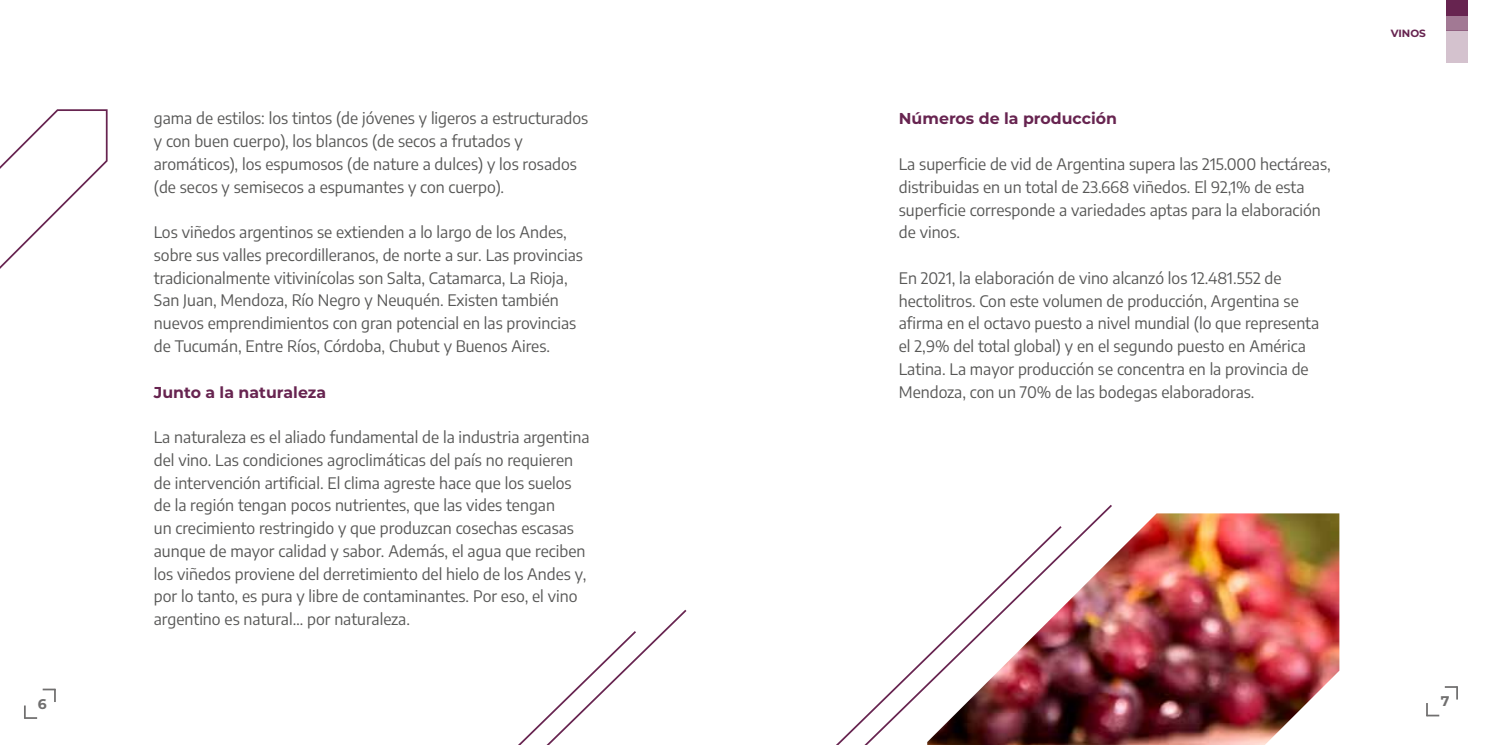
<style>
.page{position:relative;width:1489px;height:745px;background:#fff}
.page>*{position:absolute;margin:0;border:0;box-sizing:border-box;transform-origin:0 0}
.t1{font:15.75px/22.8px "Encode Sans";color:#575756}
.t2{font:700 15.75px "Montserrat";color:#672450}
.t3{font:700 14px "Montserrat";color:#706f6f}
.t4{font:700 10.5px "Montserrat";color:#672450}
</style>
<div class="page">
<div style="left:1446px;top:0;width:21px;height:15px;background:#672450"></div>
<div style="left:1446px;top:15px;width:21px;height:16px;background:#a27994"></div>
<div style="left:1446px;top:31px;width:21px;height:32px;background:#d4c2ce"></div>
<svg style="left:1426px;top:703px;width:12px;height:13px"></svg>
<svg style="left:24px;top:705px;width:13px;height:13px"></svg>
<svg style="left:1444px;top:686px;width:13px;height:13px"></svg>
<svg style="left:43px;top:688px;width:13px;height:13px"></svg>
<svg style="left:0;top:109px;width:108px;height:160px"></svg>
<svg style="left:519px;top:609px;width:168px;height:135px"></svg>
<img style="left:1113px;top:513px;width:226px;height:231px">
<img style="left:837px;top:504px;width:276px;height:240px">
<p class="t1" style="left:154px;top:106px;width:436px">gama de estilos: los tintos (de jóvenes y ligeros a estructurados y con buen cuerpo), los blancos (de secos a frutados y aromáticos), los espumosos (de nature a dulces) y los rosados (de secos y semisecos a espumantes y con cuerpo).</p>
<p class="t1" style="left:154px;top:220px;width:430px">Los viñedos argentinos se extienden a lo largo de los Andes, sobre sus valles precordilleranos, de norte a sur. Las provincias tradicionalmente vitivinícolas son Salta, Catamarca, La Rioja, San Juan, Mendoza, Río Negro y Neuquén. Existen también nuevos emprendimientos con gran potencial en las provincias de Tucumán, Entre Ríos, Córdoba, Chubut y Buenos Aires.</p>
<p class="t2" style="left:154px;top:380px;width:174px">Junto a la naturaleza</p>
<p class="t1" style="left:154px;top:425px;width:437px">La naturaleza es el aliado fundamental de la industria argentina del vino. Las condiciones agroclimáticas del país no requieren de intervención artificial. El clima agreste hace que los suelos de la región tengan pocos nutrientes, que las vides tengan<br>un crecimiento restringido y que produzcan cosechas escasas aunque de mayor calidad y sabor. Además, el agua que reciben los viñedos proviene del derretimiento del hielo de los Andes y, por lo tanto, es pura y libre de contaminantes. Por eso, el vino argentino es natural… por naturaleza.</p>
<p class="t2" style="left:898px;top:107px;width:220px">Números de la producción</p>
<p class="t1" style="left:898px;top:152px;width:433px">La superficie de vid de Argentina supera las 215.000 hectáreas, distribuidas en un total de 23.668 viñedos. El 92,1% de esta superficie corresponde a variedades aptas para la elaboración de vinos.</p>
<p class="t1" style="left:898px;top:266px;width:422px">En 2021, la elaboración de vino alcanzó los 12.481.552 de hectolitros. Con este volumen de producción, Argentina se afirma en el octavo puesto a nivel mundial (lo que representa el 2,9% del total global) y en el segundo puesto en América Latina. La mayor producción se concentra en la provincia de Mendoza, con un 70% de las bodegas elaboradoras.</p>
<p class="t4" style="left:1390px;top:26px;width:37px">VINOS</p>
<p class="t3" style="left:38px;top:693px;width:10px">6</p>
<p class="t3" style="left:1440px;top:690px;width:10px">7</p>
</div>
